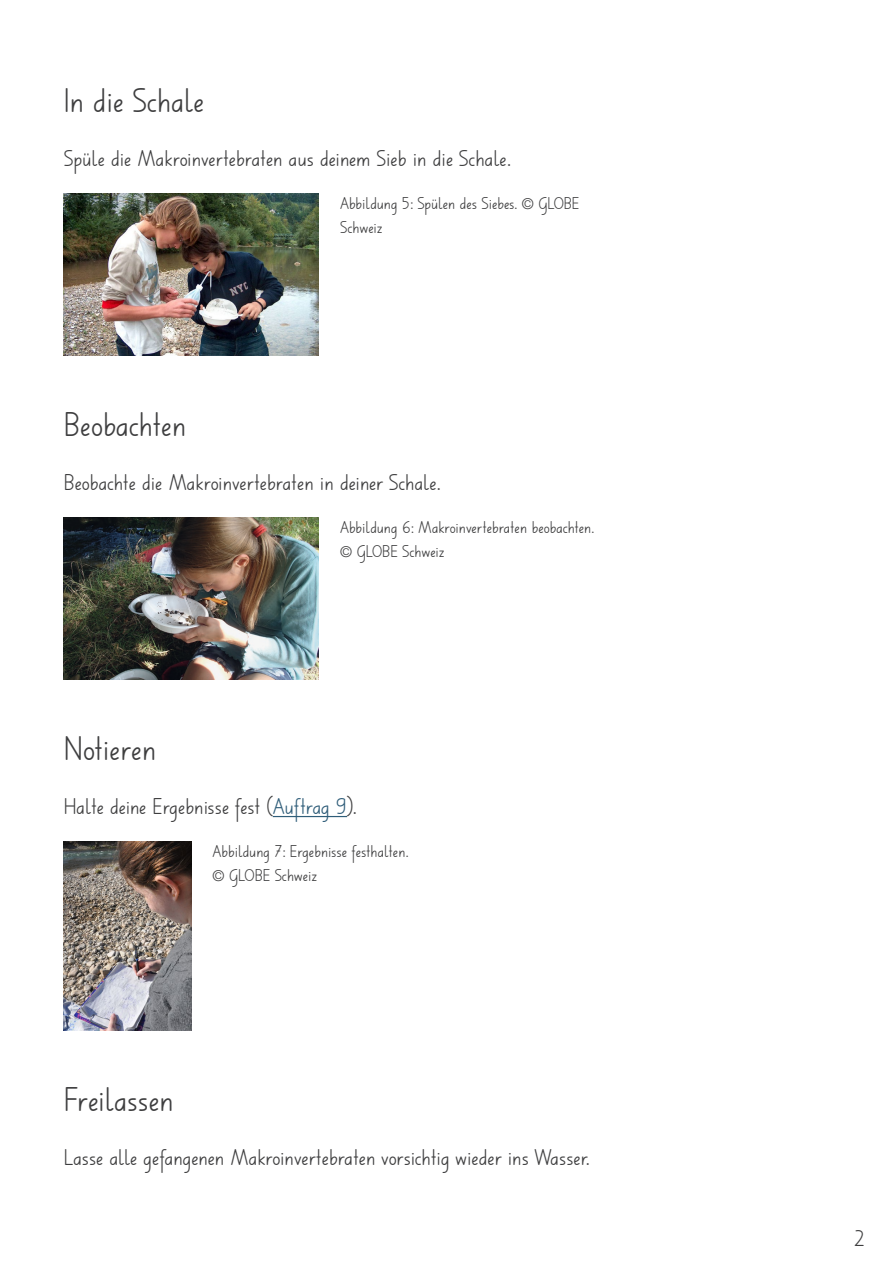
<style>
.page{position:relative;width:893px;height:1263px;background:#fff}
.page>*{position:absolute;margin:0;border:0;box-sizing:border-box;transform-origin:0 0}
.Title_1_1{font:18px "DCH Basisschrift Regular";color:#3e3e3f}
.Txt_Block{font:12px "DCH Basisschrift Regular";color:#3e3e3f}
.Legende{font:9px "DCH Basisschrift Regular";color:#3e3e3f}
.s1{font-family:"Helvetica Neue LT Std";font-weight:300;font-size:15px}
.s2{color:#2f5d79}
</style>
<div class="page">
<img style="left:64px;top:193px;width:255px;height:162px">
<hr style="left:273px;top:816px;width:74px;height:1px;background:#2f5d79">
<img style="left:64px;top:517px;width:255px;height:162px">
<img style="left:64px;top:841px;width:127px;height:189px">
<p class="Title_1_1" style="left:64px;top:95px;width:142px">In die Schale</p>
<p class="Txt_Block" style="left:64px;top:155px;width:449px">Spüle die Makroinvertebraten aus deinem Sieb in die Schale.</p>
<p class="Legende" style="left:340px;top:201px;width:241px">Abbildung 5: Spülen des Siebes. <span class="s1">©</span> GLOBE</p>
<p class="Legende" style="left:340px;top:225px;width:44px">Schweiz</p>
<p class="Title_1_1" style="left:64px;top:419px;width:124px">Beobachten</p>
<p class="Txt_Block" style="left:64px;top:479px;width:379px">Beobachte die Makroinvertebraten in deiner Schale.</p>
<p class="Legende" style="left:340px;top:525px;width:256px">Abbildung 6: Makroinvertebraten beobachten.</p>
<p class="Legende" style="left:340px;top:549px;width:106px"><span class="s1">©</span> GLOBE Schweiz</p>
<p class="Title_1_1" style="left:64px;top:743px;width:94px">Notieren</p>
<p class="Txt_Block" style="left:64px;top:803px;width:295px">Halte deine Ergebnisse fest (<span class="s2">Auftrag 9</span>).</p>
<p class="Legende" style="left:213px;top:849px;width:198px">Abbildung 7: Ergebnisse festhalten.</p>
<p class="Legende" style="left:213px;top:873px;width:106px"><span class="s1">©</span> GLOBE Schweiz</p>
<p class="Title_1_1" style="left:64px;top:1094px;width:112px">Freilassen</p>
<p class="Txt_Block" style="left:64px;top:1154px;width:528px">Lasse alle gefangenen Makroinvertebraten vorsichtig wieder ins Wasser.</p>
<p class="Txt_Block" style="left:853px;top:1235px;width:13px">2</p>
</div>
